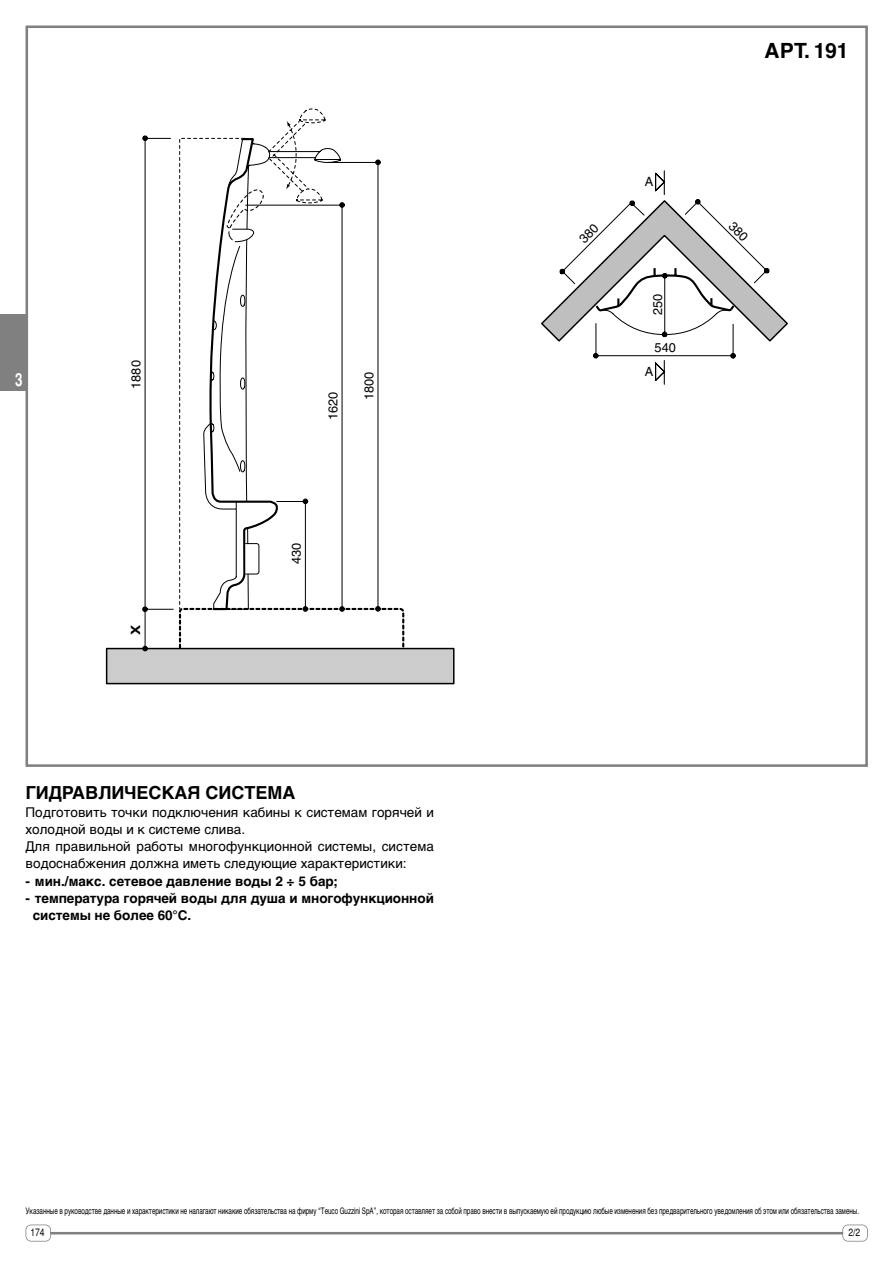
<style>
.page{position:relative;width:893px;height:1263px;background:#fff}
.page>*{position:absolute;margin:0;border:0;box-sizing:border-box;transform-origin:0 0}
.t1{font:700 21px "Helvetica Cyr";letter-spacing:.01em;color:#000}
.t2{font:700 18px "Helvetica Cyr";color:#000}
.t3{font:700 condensed 18px "Helvetica";color:#fff;scale:.91 1}
.t4{font:13.5px/17.2px "Helvetica Cyr Upright";color:#000}
.t5{font:700 13.5px/17.2px "Helvetica Cyr";letter-spacing:-.005em;color:#000}
.t6{font:12.75px "Helvetica";color:#000}
.t7{font:700 12.75px "Helvetica";color:#000;scale:1.2 1}
.t8{font:condensed 10.5px "Helvetica";color:#000}
.t9{font:9px "Helvetica Cyr Upright";letter-spacing:-.01em;color:#000;scale:.7 1}
</style>
<div class="page">
<div style="left:0;top:315px;width:26px;height:76px;background:#808080"></div>
<hr style="left:38px;top:1232px;width:816px;height:2px;background:#808080">
<div style="left:26px;top:1225px;width:24px;height:16px;background:#fff;border-radius:5px"></div>
<div style="left:26px;top:1225px;width:25px;height:17px;border:2px solid #808080;border-radius:6px"></div>
<div style="left:843px;top:1225px;width:24px;height:16px;background:#fff;border-radius:5px"></div>
<div style="left:842px;top:1225px;width:25px;height:17px;border:2px solid #808080;border-radius:6px"></div>
<div style="left:106px;top:648px;width:348px;height:36px;background:#ccc;border:1px solid #000"></div>
<svg style="left:142px;top:108px;width:263px;height:543px"></svg>
<div style="left:26px;top:26px;width:841px;height:741px;border:3px solid #808080"></div>
<svg style="left:541px;top:170px;width:247px;height:215px"></svg>
<h2 class="t3" style="left:15px;top:374px;width:10px">3</h2>
<h3 class="t6" style="left:131px;top:389px;width:30px;rotate:-90deg">1880</h3>
<h3 class="t7" style="left:131px;top:635px;width:10px;rotate:-90deg">X</h3>
<h3 class="t6" style="left:328px;top:420px;width:30px;rotate:-90deg">1620</h3>
<h3 class="t6" style="left:364px;top:400px;width:30px;rotate:-90deg">1800</h3>
<h3 class="t6" style="left:291px;top:564px;width:23px;rotate:-90deg">430</h3>
<h2 class="t2" style="left:26px;top:786px;width:271px">ГИДРАВЛИЧЕСКАЯ СИСТЕМА</h2>
<h3 class="t4" style="left:26px;top:805px;width:410px">Подготовить точки подключения кабины к системам горячей и холодной воды и к системе слива.<br>Для правильной работы многофункционной системы, система водоснабжения должна иметь следующие характеристики:</h3>
<h3 class="t5" style="left:26px;top:873px;width:313px">- мин./макс. сетевое давление воды 2 ÷ 5 бар;</h3>
<h3 class="t5" style="left:33px;top:891px;width:402px;text-indent:-7px">- температура горячей воды для душа и многофункционной системы не более 60°C.</h3>
<h3 class="t6" style="left:644px;top:177px;width:10px">A</h3>
<h3 class="t6" style="left:653px;top:315px;width:23px;rotate:-90deg">250</h3>
<h3 class="t6" style="left:654px;top:343px;width:23px">540</h3>
<h3 class="t6" style="left:644px;top:367px;width:10px">A</h3>
<h1 class="t1" style="left:764px;top:43px;width:86px">АРТ. 191</h1>
<p class="t9" style="left:26px;top:1207px;width:1192px">Указанные в руководстве данные и характеристики не налагают никакие обязательства на фирму “Teuco Guzzini SpA”, которая оставляет за собой право внести в выпускаемую ей продукцию любые изменения без предварительного уведомления об этом или обязательства замены.</p>
<p class="t8" style="left:30px;top:1228px;width:16px">174</p>
<p class="t8" style="left:848px;top:1228px;width:13px">2/2</p>
</div>
